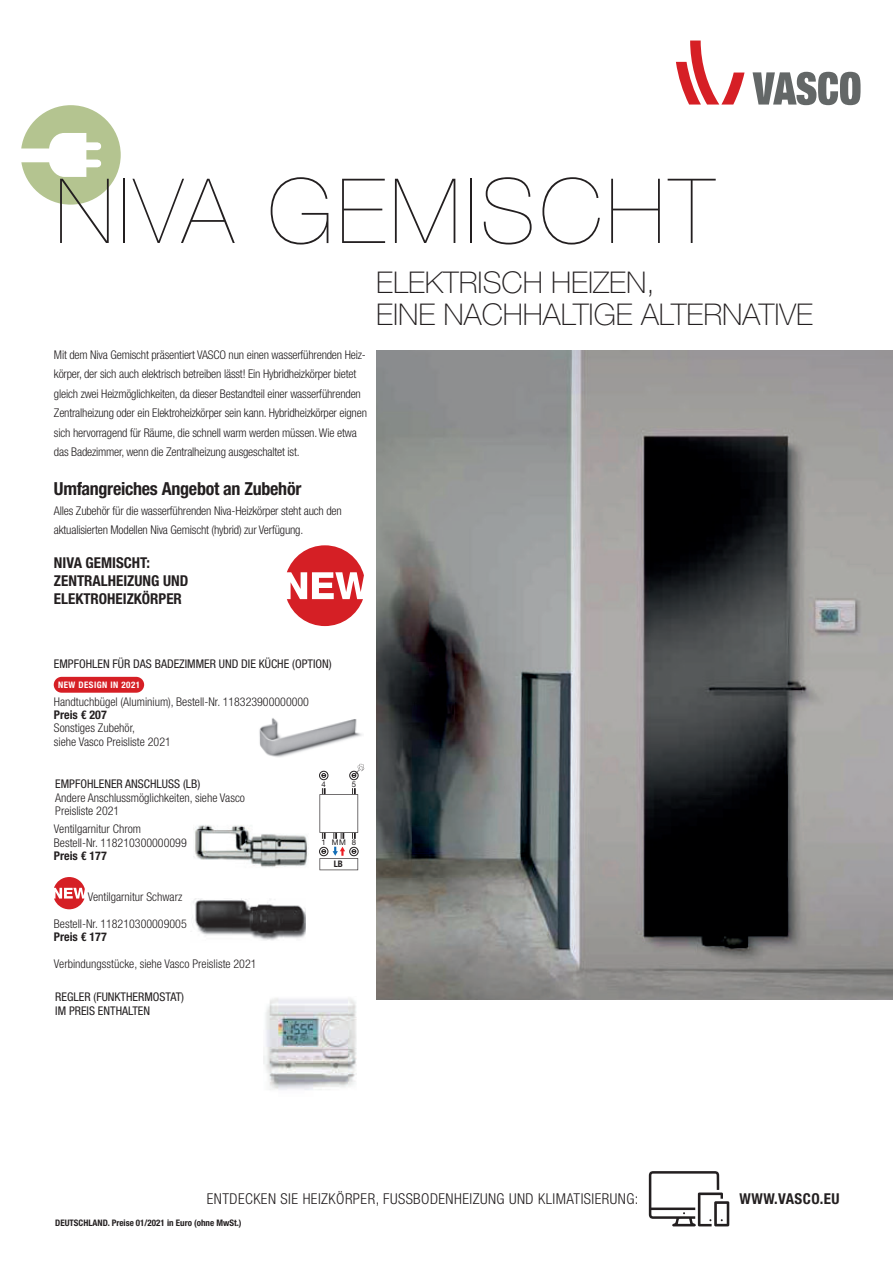
<style>
.page{position:relative;width:893px;height:1263px;background:#fff}
.page>*{position:absolute;margin:0;border:0;box-sizing:border-box;transform-origin:0 0}
.t1{font:200 90px "Helvetica Neue LT Std";letter-spacing:.05em;color:#231f20}
.t2{font:100 30px/31.5px "Helvetica Neue LT Std";color:#231f20}
.t3{font:700 condensed 18px "Helvetica Neue LT Std";letter-spacing:-.015em;color:#231f20}
.t4{font:300 condensed 15px "Helvetica Neue LT Std";letter-spacing:.03em;color:#231f20}
.t5{font:700 condensed 15px/18px "Helvetica Neue LT Std";color:#231f20}
.t6{font:700 condensed 15px "Helvetica Neue LT Std";letter-spacing:.03em;color:#231f20}
.t7{font:300 condensed 12px/19.5px "Helvetica Neue LT Std";letter-spacing:-.015em;color:#231f20}
.t8{font:condensed 12px/14.2px "Helvetica Neue LT Std";color:#231f20}
.t9{font:700 condensed 12px "Helvetica Neue LT Std";color:#231f20}
.t10{font:700 9.6px "Helvetica Neue LTW1 G";color:#231f20}
.t11{font:700 condensed 9px "Helvetica Neue LT Std";color:#231f20}
.t12{font:700 condensed 9px "Helvetica Neue LT Std";letter-spacing:.05em;color:#fff}
.t13{font:7.8px "Helvetica Neue LTW1 G";color:#231f20}
</style>
<div class="page">
<svg style="left:21px;top:105px;width:100px;height:100px"></svg>
<img style="left:376px;top:350px;width:517px;height:650px">
<svg style="left:676px;top:41px;width:68px;height:64px"></svg>
<svg style="left:752px;top:72px;width:108px;height:33px"></svg>
<svg style="left:287px;top:545px;width:77px;height:81px"></svg>
<svg style="left:54px;top:877px;width:31px;height:32px"></svg>
<img style="left:194px;top:825px;width:115px;height:43px">
<img style="left:193px;top:899px;width:112px;height:42px">
<div style="left:54px;top:677px;width:90px;height:16px;border:9px solid #d61f25;border-radius:3px"></div>
<img style="left:259px;top:718px;width:103px;height:39px">
<img style="left:263px;top:998px;width:94px;height:92px">
<svg style="left:649px;top:1171px;width:80px;height:56px"></svg>
<svg style="left:319px;top:788px;width:39px;height:51px"></svg>
<div style="left:349px;top:771px;width:9px;height:9px;border:1px solid #231f20;border-radius:50%"></div>
<svg style="left:352px;top:764px;width:12px;height:14px"></svg>
<div style="left:319px;top:771px;width:9px;height:9px;border:1px solid #231f20;border-radius:50%"></div>
<svg style="left:322px;top:773px;width:4px;height:5px"></svg>
<svg style="left:319px;top:847px;width:39px;height:23px"></svg>
<div style="left:322px;top:860px;width:33px;height:9px;background:#fff"></div>
<h1 class="t1" style="left:55px;top:159px;width:660px">NIVA GEMISCHT</h1>
<p class="t7" style="left:54px;top:346px;width:314px">Mit dem Niva Gemischt präsentiert VASCO nun einen wasserführenden Heiz&shy;körper, der sich auch elektrisch betreiben lässt! Ein Hybridheizkörper bietet gleich zwei Heizmöglichkeiten, da dieser Bestandteil einer wasserführenden Zentralheizung oder ein Elektroheizkörper sein kann. Hybridheizkörper eignen sich hervorragend für Räume, die schnell warm werden müssen. Wie etwa das Badezimmer, wenn die Zentralheizung ausgeschaltet ist.</p>
<h3 class="t3" style="left:54px;top:482px;width:249px">Umfangreiches Angebot an Zubehör</h3>
<p class="t7" style="left:54px;top:502px;width:289px">Alles Zubehör für die wasserführenden Niva-Heizkörper steht auch den aktualisierten Modellen Niva Gemischt (hybrid) zur Verfügung.</p>
<p class="t5" style="left:54px;top:554px;width:136px">NIVA GEMISCHT:<br>ZENTRALHEIZUNG UND<br>ELEKTROHEIZKÖRPER</p>
<h2 class="t2" style="left:376px;top:267px;width:438px">ELEKTRISCH HEIZEN,<br>EINE NACHHALTIGE ALTERNATIVE</h2>
<p class="t8" style="left:54px;top:657px;width:279px">EMPFOHLEN FÜR DAS BADEZIMMER UND DIE KÜCHE (OPTION)</p>
<p class="t12" style="left:58px;top:681px;width:83px">NEW DESIGN IN 2021</p>
<p class="t7" style="left:54px;top:693px;width:257px">Handtuchbügel (Aluminium), Bestell-Nr. 118323900000000</p>
<p class="t9" style="left:54px;top:710px;width:54px">Preis € 207</p>
<p class="t7" style="left:54px;top:723px;width:118px;line-height:13.5px">Sonstiges Zubehör,<br>siehe Vasco Preisliste 2021</p>
<p class="t8" style="left:55px;top:778px;width:147px">EMPFOHLENER ANSCHLUSS (LB)</p>
<p class="t7" style="left:55px;top:792px;width:191px;line-height:13.5px">Andere Anschlussmöglichkeiten, siehe Vasco<br>Preisliste 2021</p>
<p class="t7" style="left:54px;top:823px;width:134px;line-height:13.5px">Ventilgarnitur Chrom<br>Bestell-Nr. 118210300000099</p>
<p class="t9" style="left:54px;top:852px;width:54px">Preis € 177</p>
<p class="t7" style="left:88px;top:888px;width:96px">Ventilgarnitur Schwarz</p>
<p class="t7" style="left:54px;top:915px;width:134px">Bestell-Nr. 118210300009005</p>
<p class="t9" style="left:54px;top:933px;width:54px">Preis € 177</p>
<p class="t7" style="left:54px;top:955px;width:204px">Verbindungsstücke, siehe Vasco Preisliste 2021</p>
<p class="t8" style="left:55px;top:990px;width:130px">REGLER (FUNKTHERMOSTAT)<br>IM PREIS ENTHALTEN</p>
<p class="t13" style="left:322px;top:780px;width:6px">4</p>
<p class="t13" style="left:352px;top:780px;width:6px">5</p>
<p class="t13" style="left:322px;top:838px;width:26px">1 MM</p>
<p class="t10" style="left:328px;top:859px;width:23px">1188</p>
<p class="t13" style="left:352px;top:838px;width:6px">8</p>
<p class="t11" style="left:334px;top:860px;width:11px">LB</p>
<p class="t4" style="left:207px;top:1193px;width:433px">ENTDECKEN SIE HEIZKÖRPER, FUSSBODENHEIZUNG UND KLIMATISIERUNG:</p>
<p class="t6" style="left:740px;top:1193px;width:101px">WWW.VASCO.EU</p>
<p class="t11" style="left:55px;top:1220px;width:188px">DEUTSCHLAND. Preise 01/2021 in Euro (ohne MwSt.)</p>
</div>
